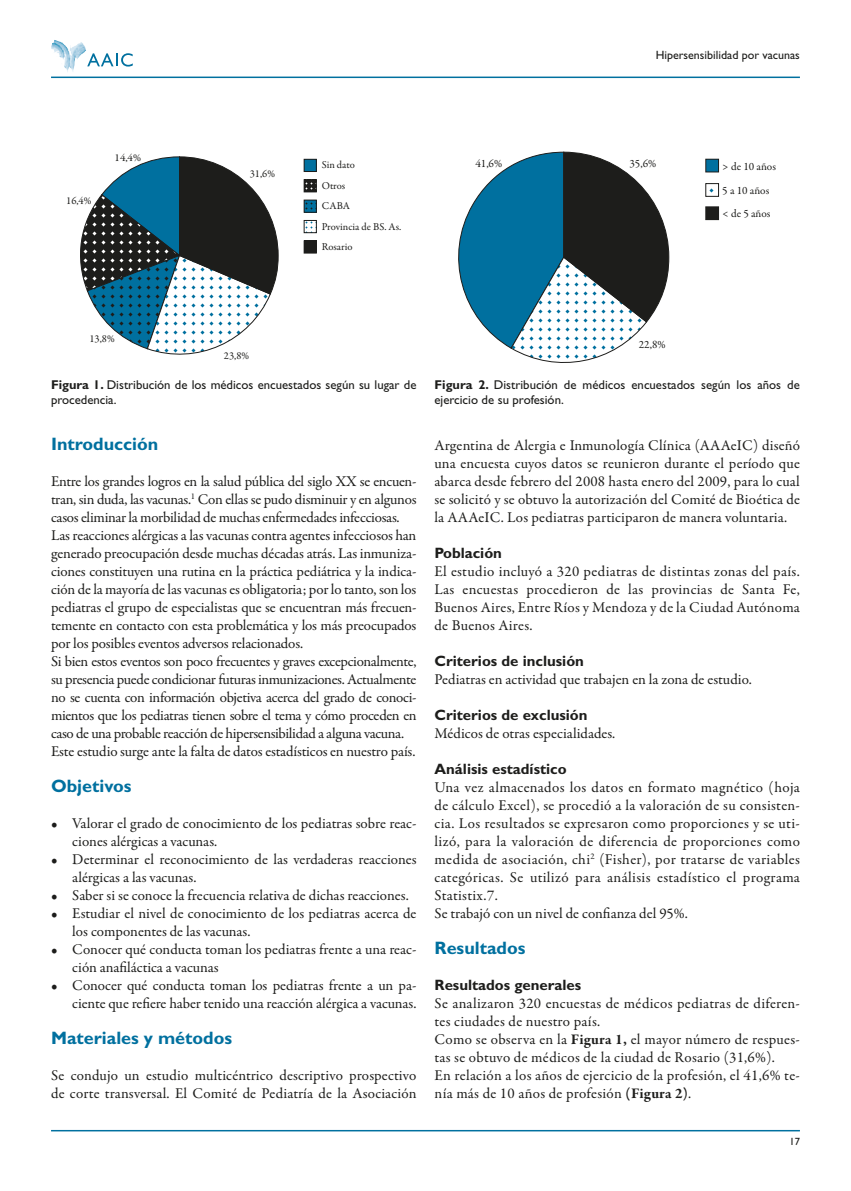
<style>
.page{position:relative;width:851px;height:1191px;background:#fff}
.page>*{position:absolute;margin:0;border:0;box-sizing:border-box;transform-origin:0 0}
.t1{font:700 18px "Gill Sans Std";color:#00709f}
.t2{font:15px/18px "Garamond Premr Pro";letter-spacing:-.005em;color:#1d1d1b}
.t3{font:15px/18px "Garamond Premr Pro";letter-spacing:.025em;color:#1d1d1b}
.t4{font:15px/18px "Garamond Premr Pro";letter-spacing:.02em;color:#1d1d1b}
.t5{font:700 15px "Gill Sans Std";color:#1d1d1b}
.t6{font:12.75px/15.3px "Gill Sans Std";color:#1d1d1b}
.t7{font:12px "Gill Sans Std";color:#1d1d1b}
.t8{font:11.25px/24.5px "Garamond Premr Pro";color:#1d1d1b}
.t9{font:10.5px/20.4px "Garamond Premr Pro";color:#1d1d1b}
.t10{font:10.5px "Garamond Premr Pro";color:#1d1d1b;scale:1.05 1}
.t11{font:10.5px "Gill Sans Std";color:#1d1d1b}
.s1{font-weight:700}
</style>
<div class="page">
<hr style="left:51px;top:1130px;width:748px;height:1px;background:#00709f">
<hr style="left:51px;top:77px;width:748px;height:1px;background:#00709f">
<svg style="left:87px;top:53px;width:46px;height:14px"></svg>
<img style="left:51px;top:40px;width:10px;height:13px">
<img style="left:56px;top:42px;width:30px;height:23px">
<div style="left:304px;top:159px;width:12px;height:12px;background:#00709f"></div>
<div style="left:304px;top:159px;width:12px;height:13px;border:1px solid #1d1d1b"></div>
<svg style="left:306px;top:181px;width:8px;height:9px"></svg>
<div style="left:304px;top:179px;width:12px;height:13px;border:1px solid #1d1d1b"></div>
<svg style="left:306px;top:202px;width:8px;height:8px"></svg>
<div style="left:304px;top:200px;width:12px;height:12px;border:1px solid #1d1d1b"></div>
<svg style="left:306px;top:222px;width:7px;height:7px"></svg>
<div style="left:304px;top:220px;width:12px;height:13px;border:1px solid #1d1d1b"></div>
<div style="left:304px;top:241px;width:12px;height:12px;background:#1d1d1b"></div>
<svg style="left:80px;top:156px;width:198px;height:199px"></svg>
<svg style="left:458px;top:152px;width:211px;height:211px"></svg>
<div style="left:705px;top:159px;width:13px;height:13px;background:#00709f"></div>
<svg style="left:709px;top:188px;width:5px;height:5px"></svg>
<div style="left:705px;top:207px;width:13px;height:13px;background:#1d1d1b"></div>
<div style="left:705px;top:207px;width:13px;height:13px;border:1px solid #1d1d1b"></div>
<p class="t7" style="left:655px;top:48px;width:146px">Hipersensibilidad por vacunas</p>
<p class="t9" style="left:66px;top:190px;width:27px">16,4%</p>
<p class="t10" style="left:115px;top:152px;width:27px">14,4%</p>
<p class="t9" style="left:250px;top:163px;width:27px">31,6%</p>
<p class="t9" style="left:322px;top:155px;width:81px">Sin dato<br>Otros<br>CABA<br>Provincia de BS. As.<br>Rosario</p>
<p class="t8" style="left:475px;top:151px;width:28px">41,6%</p>
<p class="t8" style="left:629px;top:152px;width:28px">35,6%</p>
<p class="t8" style="left:722px;top:154px;width:55px">&gt; de 10 años<br>5 a 10 años</p>
<p class="t8" style="left:722px;top:202px;width:50px">&lt; de 5 años</p>
<p class="t9" style="left:89px;top:328px;width:27px">13,8%</p>
<p class="t6" style="left:51px;top:377px;width:367px"><span class="s1">Figura 1.</span> Distribución de los médicos encuestados según su lugar de procedencia.</p>
<p class="t9" style="left:224px;top:345px;width:27px">23,8%</p>
<p class="t1" style="left:51px;top:433px;width:109px">Introducción</p>
<p class="t2" style="left:51px;top:473px;width:367px">Entre los grandes logros en la salud pública del siglo XX se encuen&shy;tran, sin duda, las vacunas.<sup>1</sup> Con ellas se pudo disminuir y en algunos casos eliminar la morbilidad de muchas enfermedades infecciosas.<br>Las reacciones alérgicas a las vacunas contra agentes infecciosos han generado preocupación desde muchas décadas atrás. Las inmuniza&shy;ciones constituyen una rutina en la práctica pediátrica y la indica&shy;ción de la mayoría de las vacunas es obligatoria; por lo tanto, son los pediatras el grupo de especialistas que se encuentran más frecuen&shy;temente en contacto con esta problemática y los más preocupados por los posibles eventos adversos relacionados.<br>Si bien estos eventos son poco frecuentes y graves excepcionalmente, su presencia puede condicionar futuras inmunizaciones. Actualmente no se cuenta con información objetiva acerca del grado de conoci&shy;mientos que los pediatras tienen sobre el tema y cómo proceden en caso de una probable reacción de hipersensibilidad a alguna vacuna.<br>Este estudio surge ante la falta de datos estadísticos en nuestro país.</p>
<p class="t1" style="left:51px;top:775px;width:82px">Objetivos</p>
<p class="t2" style="left:72px;top:815px;width:345px;text-indent:-21px">• Valorar el grado de conocimiento de los pediatras sobre reac&shy;ciones alérgicas a vacunas.</p>
<p class="t2" style="left:72px;top:851px;width:345px;text-indent:-21px">• Determinar el reconocimiento de las verdaderas reacciones alérgicas a las vacunas.</p>
<p class="t2" style="left:51px;top:887px;width:359px">• Saber si se conoce la frecuencia relativa de dichas reacciones.</p>
<p class="t2" style="left:72px;top:905px;width:345px;text-indent:-21px">• Estudiar el nivel de conocimiento de los pediatras acerca de los componentes de las vacunas.</p>
<p class="t2" style="left:72px;top:941px;width:345px;text-indent:-21px">• Conocer qué conducta toman los pediatras frente a una reac&shy;ción anafiláctica a vacunas</p>
<p class="t2" style="left:51px;top:977px;width:367px;text-align:right">• Conocer qué conducta toman los pediatras frente a un pa&shy;ciente que refiere haber tenido una reacción alérgica a vacunas.</p>
<p class="t1" style="left:51px;top:1027px;width:182px">Materiales y métodos</p>
<p class="t2" style="left:51px;top:1067px;width:367px">Se condujo un estudio multicéntrico descriptivo prospectivo de corte transversal. El Comité de Pediatría de la Asociación</p>
<p class="t8" style="left:638px;top:333px;width:28px">22,8%</p>
<p class="t6" style="left:434px;top:377px;width:367px"><span class="s1">Figura 2.</span> Distribución de médicos encuestados según los años de ejercicio de su profesión.</p>
<p class="t2" style="left:434px;top:437px;width:367px;text-align:justify">Argentina de Alergia e Inmunología Clínica (AAAeIC) diseñó una encuesta cuyos datos se reunieron durante el período que abarca desde febrero del 2008 hasta enero del 2009, para lo cual se solicitó y se obtuvo la autorización del Comité de Bioética de la AAAeIC. Los pediatras participaron de manera voluntaria.</p>
<p class="t5" style="left:434px;top:544px;width:69px">Población</p>
<p class="t2" style="left:434px;top:563px;width:367px;text-align:justify">El estudio incluyó a 320 pediatras de distintas zonas del país.<br>Las encuestas procedieron de las provincias de Santa Fe, Buenos Aires, Entre Ríos y Mendoza y de la Ciudad Autónoma de Buenos Aires.</p>
<p class="t5" style="left:434px;top:652px;width:151px">Criterios de inclusión</p>
<p class="t2" style="left:434px;top:671px;width:319px">Pediatras en actividad que trabajen en la zona de estudio.</p>
<p class="t5" style="left:434px;top:706px;width:155px">Criterios de exclusión</p>
<p class="t2" style="left:434px;top:725px;width:182px">Médicos de otras especialidades.</p>
<p class="t5" style="left:434px;top:760px;width:134px">Análisis estadístico</p>
<p class="t3" style="left:434px;top:779px;width:367px">Una vez almacenados los datos en formato magnético (hoja de cálculo Excel), se procedió a la valoración de su consisten&shy;cia. Los resultados se expresaron como proporciones y se uti&shy;lizó, para la valoración de diferencia de proporciones como medida de asociación, chi<sup>2</sup> (Fisher), por tratarse de variables categóricas. Se utilizó para análisis estadístico el programa Statistix.7.<br>Se trabajó con un nivel de confianza del 95%.</p>
<p class="t1" style="left:434px;top:937px;width:92px">Resultados</p>
<p class="t5" style="left:434px;top:976px;width:148px">Resultados generales</p>
<p class="t4" style="left:434px;top:995px;width:367px">Se analizaron 320 encuestas de médicos pediatras de diferen&shy;tes ciudades de nuestro país.<br>Como se observa en la <span class="s1">Figura 1,</span> el mayor número de respues&shy;tas se obtuvo de médicos de la ciudad de Rosario (31,6%).<br>En relación a los años de ejercicio de la profesión, el 41,6% te&shy;nía más de 10 años de profesión <span class="s1">(Figura 2)</span>.</p>
<p class="t11" style="left:789px;top:1135px;width:12px">17</p>
</div>
